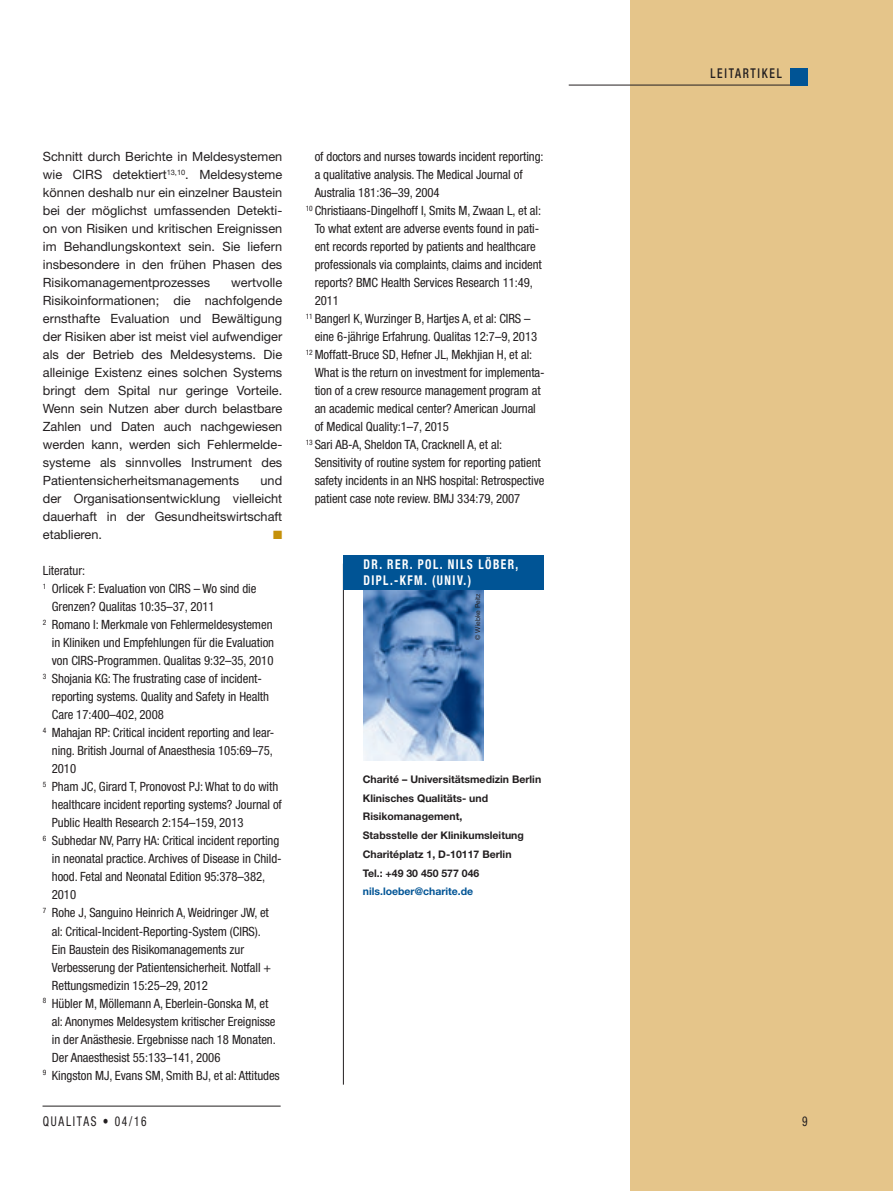
<style>
.page{position:relative;width:893px;height:1191px;background:#fff}
.page>*{position:absolute;margin:0;border:0;box-sizing:border-box;transform-origin:0 0}
.t1{font:700 condensed 13.5px/16.2px "Helvetica Neue LT Std";letter-spacing:.125em;color:#fff;scale:.85 1}
.t2{font:condensed 13.5px "Helvetica Neue LT Std";letter-spacing:.15em;color:#231f20;scale:.85 1}
.t3{font:500 condensed 13.5px "Helvetica Neue LT Std";letter-spacing:.15em;color:#231f20;scale:.85 1}
.t4{font:condensed 12.75px "Helvetica Neue LT Std";letter-spacing:-.005em;color:#231f20}
.t5{font:12.75px/18px "Helvetica Neue LT Std";color:#231f20;text-align:justify}
.t6{font:12px "Zapf Dingbats ITC";color:#c5910a}
.t7{font:700 10.5px/18.8px "Helvetica Neue LT Std";color:#231f20}
.t8{font:700 10.5px "Helvetica Neue LT Std";color:#005495}
.t9{font:6.75px "Helvetica Neue LT Std";color:#231f20}
</style>
<div class="page">
<hr style="left:43px;top:1105px;width:238px;height:1px;background:#231f20">
<div style="left:630px;top:0;width:263px;height:1191px;background:#e5c58a"></div>
<hr style="left:569px;top:85px;width:239px;height:1px;background:#231f20">
<div style="left:791px;top:68px;width:17px;height:17px;background:#005495"></div>
<hr style="left:343px;top:563px;width:1px;height:521px;background:#231f20">
<img style="left:363px;top:589px;width:120px;height:171px">
<div style="left:343px;top:555px;width:201px;height:34px;background:#005495"></div>
<p class="t5" style="left:43px;top:147px;width:241px">Schnitt durch Berichte in Meldesystemen wie CIRS detektiert<sup>13,10</sup>. Meldesysteme können deshalb nur ein einzelner Baustein bei der möglichst umfassenden Detekti&shy;on von Risiken und kritischen Ereignissen im Behandlungskontext sein. Sie liefern insbesondere in den frühen Phasen des Risikomanagementprozesses</p>
<p class="t5" style="left:43px;top:273px;width:241px;text-indent:188px">wertvolle Risikoinformationen; die nachfolgende ernsthafte Evaluation und Bewältigung der Risiken aber ist meist viel aufwendiger als der Betrieb des Meldesystems. Die alleinige Existenz eines solchen Systems bringt dem Spital nur geringe Vorteile.<br>Wenn sein Nutzen aber durch belastbare Zahlen und Daten auch nachgewiesen werden kann, werden sich Fehlermelde&shy;systeme als sinnvolles Instrument des Patientensicherheitsmanagements</p>
<p class="t5" style="left:43px;top:471px;width:241px;text-indent:218px">und der Organisationsentwicklung vielleicht dauerhaft in der Gesundheitswirtschaft etablieren.</p>
<p class="t6" style="left:273px;top:529px;width:11px">■</p>
<p class="t4" style="left:43px;top:563px;width:44px">Literatur:</p>
<p class="t4" style="left:43px;top:581px;width:215px"><sup>1</sup> Orlicek F: Evaluation von CIRS – Wo sind die</p>
<p class="t4" style="left:52px;top:599px;width:164px">Grenzen? Qualitas 10:35–37, 2011</p>
<p class="t4" style="left:43px;top:617px;width:231px"><sup>2</sup> Romano I: Merkmale von Fehlermeldesystemen</p>
<p class="t4" style="left:52px;top:635px;width:224px">in Kliniken und Empfehlungen für die Evaluation</p>
<p class="t4" style="left:52px;top:653px;width:223px">von CIRS-Programmen. Qualitas 9:32–35, 2010</p>
<p class="t4" style="left:43px;top:671px;width:221px"><sup>3</sup> Shojania KG: The frustrating case of incident-</p>
<p class="t4" style="left:52px;top:689px;width:219px">reporting systems. Quality and Safety in Health</p>
<p class="t4" style="left:52px;top:707px;width:114px">Care 17:400–402, 2008</p>
<p class="t4" style="left:43px;top:725px;width:233px"><sup>4</sup> Mahajan RP: Critical incident reporting and lear-</p>
<p class="t4" style="left:52px;top:743px;width:223px">ning. British Journal of Anaesthesia 105:69–75,</p>
<p class="t4" style="left:52px;top:761px;width:26px">2010</p>
<p class="t4" style="left:43px;top:779px;width:237px"><sup>5</sup> Pham JC, Girard T, Pronovost PJ: What to do with</p>
<p class="t4" style="left:52px;top:797px;width:232px">healthcare incident reporting systems? Journal of</p>
<p class="t4" style="left:52px;top:815px;width:193px">Public Health Research 2:154–159, 2013</p>
<p class="t4" style="left:43px;top:833px;width:238px"><sup>6</sup> Subhedar NV, Parry HA: Critical incident reporting</p>
<p class="t4" style="left:52px;top:851px;width:231px">in neonatal practice. Archives of Disease in Child-</p>
<p class="t4" style="left:52px;top:869px;width:215px">hood. Fetal and Neonatal Edition 95:378–382,</p>
<p class="t4" style="left:52px;top:887px;width:26px">2010</p>
<p class="t4" style="left:43px;top:905px;width:228px"><sup>7</sup> Rohe J, Sanguino Heinrich A, Weidringer JW, et</p>
<p class="t4" style="left:52px;top:923px;width:211px">al: Critical-Incident-Reporting-System (CIRS).</p>
<p class="t4" style="left:52px;top:941px;width:194px">Ein Baustein des Risikomanagements zur</p>
<p class="t4" style="left:52px;top:959px;width:221px">Verbesserung der Patientensicherheit. Notfall +</p>
<p class="t4" style="left:52px;top:977px;width:158px">Rettungsmedizin 15:25–29, 2012</p>
<p class="t4" style="left:43px;top:995px;width:227px"><sup>8</sup> Hübler M, Möllemann A, Eberlein-Gonska M, et</p>
<p class="t4" style="left:52px;top:1013px;width:225px">al: Anonymes Meldesystem kritischer Ereignisse</p>
<p class="t4" style="left:52px;top:1031px;width:225px">in der Anästhesie. Ergebnisse nach 18 Monaten.</p>
<p class="t4" style="left:52px;top:1049px;width:170px">Der Anaesthesist 55:133–141, 2006</p>
<p class="t4" style="left:43px;top:1067px;width:238px"><sup>9</sup> Kingston MJ, Evans SM, Smith BJ, et al: Attitudes</p>
<p class="t2" style="left:43px;top:1113px;width:124px">QUALITAS • 04/16</p>
<p class="t4" style="left:315px;top:149px;width:231px">of doctors and nurses towards incident reporting:</p>
<p class="t4" style="left:315px;top:167px;width:209px">a qualitative analysis. The Medical Journal of</p>
<p class="t4" style="left:315px;top:185px;width:127px">Australia 181:36–39, 2004</p>
<p class="t4" style="left:306px;top:203px;width:237px"><sup>10</sup> Christiaans-Dingelhoff I, Smits M, Zwaan L, et al:</p>
<p class="t4" style="left:315px;top:221px;width:226px">To what extent are adverse events found in pati-</p>
<p class="t4" style="left:315px;top:239px;width:223px">ent records reported by patients and healthcare</p>
<p class="t4" style="left:315px;top:257px;width:229px">professionals via complaints, claims and incident</p>
<p class="t4" style="left:315px;top:275px;width:220px">reports? BMC Health Services Research 11:49,</p>
<p class="t4" style="left:315px;top:293px;width:26px">2011</p>
<p class="t4" style="left:306px;top:311px;width:226px"><sup>11</sup> Bangerl K, Wurzinger B, Hartjes A, et al: CIRS –</p>
<p class="t4" style="left:315px;top:329px;width:224px">eine 6-jährige Erfahrung. Qualitas 12:7–9, 2013</p>
<p class="t4" style="left:306px;top:347px;width:228px"><sup>12</sup> Moffatt-Bruce SD, Hefner JL, Mekhjian H, et al:</p>
<p class="t4" style="left:315px;top:365px;width:231px">What is the return on investment for implementa-</p>
<p class="t4" style="left:315px;top:383px;width:228px">tion of a crew resource management program at</p>
<p class="t4" style="left:315px;top:401px;width:223px">an academic medical center? American Journal</p>
<p class="t4" style="left:315px;top:419px;width:136px">of Medical Quality:1–7, 2015</p>
<p class="t4" style="left:306px;top:437px;width:198px"><sup>13</sup> Sari AB-A, Sheldon TA, Cracknell A, et al:</p>
<p class="t4" style="left:315px;top:455px;width:228px">Sensitivity of routine system for reporting patient</p>
<p class="t4" style="left:315px;top:473px;width:231px">safety incidents in an NHS hospital: Retrospective</p>
<p class="t4" style="left:315px;top:491px;width:207px">patient case note review. BMJ 334:79, 2007</p>
<p class="t1" style="left:363px;top:556px;width:184px">DR. RER. POL. NILS LÖBER,<br>DIPL.-KFM. (UNIV.)</p>
<p class="t9" style="left:474px;top:640px;width:48px;rotate:-90deg">© Wiebke Peitz</p>
<p class="t7" style="left:363px;top:769px;width:180px">Charité – Universitätsmedizin Berlin<br>Klinisches Qualitäts- und<br>Risikomanagement,<br>Stabsstelle der Klinikumsleitung<br>Charitéplatz 1, D-10117 Berlin<br>Tel.: +49 30 450 577 046</p>
<p class="t8" style="left:363px;top:885px;width:112px">nils.loeber@charite.de</p>
<p class="t3" style="left:710px;top:65px;width:85px">LEITARTIKEL</p>
<p class="t2" style="left:802px;top:1113px;width:8px">9</p>
</div>
